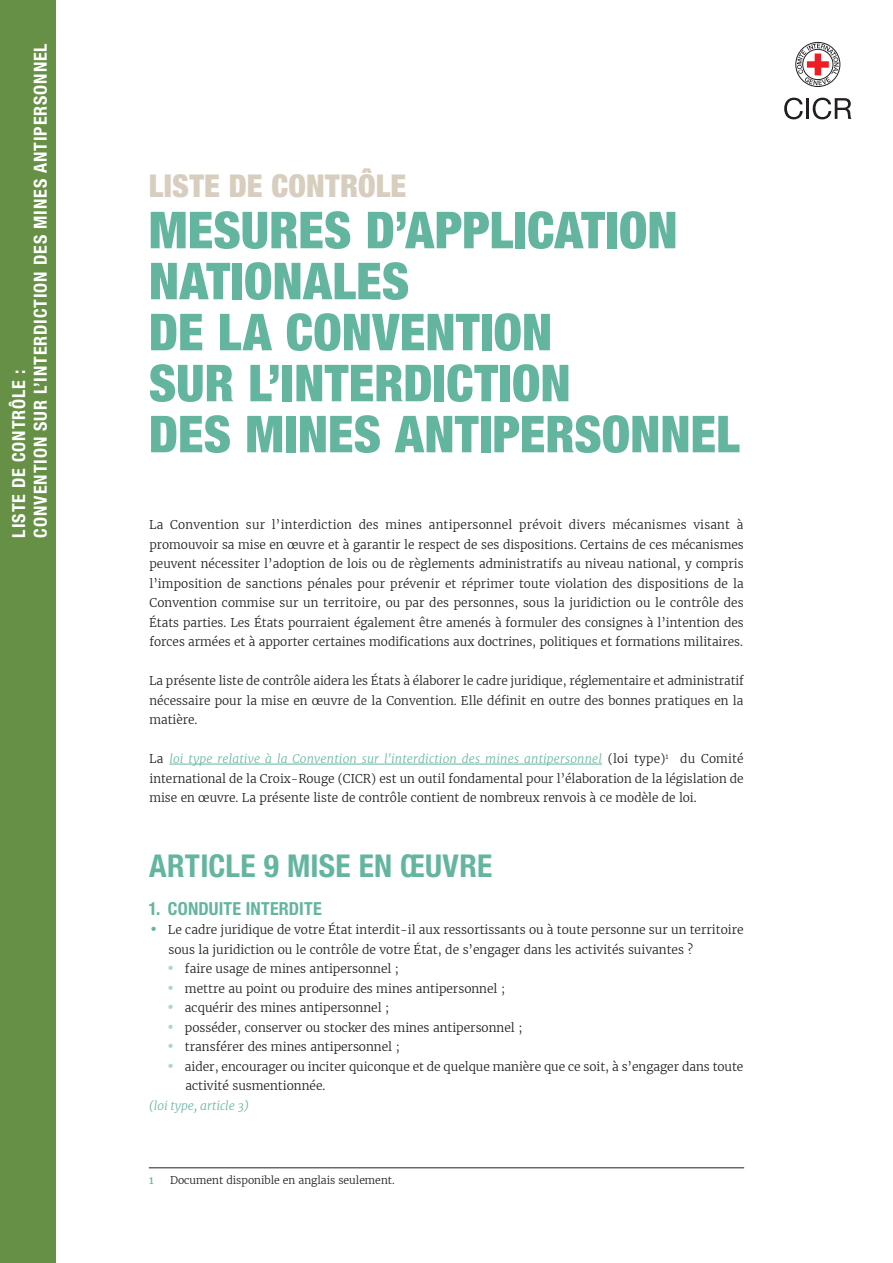
<style>
.page{position:relative;width:893px;height:1263px;background:#fff}
.page>*{position:absolute;margin:0;border:0;box-sizing:border-box;transform-origin:0 0}
.A4_Cover_title{font:900 condensed 51px/51px "Helvetica Neue LT Std";letter-spacing:.005em;color:#64b59f}
.A4_Title_2{font:700 condensed 31.5px "Helvetica Neue LT Std";letter-spacing:.005em;color:#64b59f}
.A4_Cover_title-2{font:900 condensed 31.5px "Helvetica Neue LT Std";letter-spacing:.005em;color:#d8cebf}
.A4_Category{font:700 condensed 18px "Helvetica Neue LT Std";letter-spacing:.05em;color:#fff}
.Subtitle_1{font:700 condensed 18px "Helvetica Neue LT Std";letter-spacing:.01em;color:#64b59f}
.Body_text{font:300 12px/19.5px "Merriweather";color:#231f20;text-align:justify}
.Body_text-2{font:italic 300 12px "Merriweather";color:#64b59f}
.Footnote{font:300 10.5px "Merriweather";color:#231f20}
.Footnote-2{font:10.5px "Merriweather";color:#64b59f}
.s1{font-style:italic;color:#64b59f}
.s2{font-weight:900;font-size:15px;color:#64b59f}
.s3{font-weight:900;font-size:15px;color:#afd6cb}
</style>
<div class="page">
<div style="left:796px;top:42px;width:44px;height:45px;background:#8f8d8e;border-radius:50%"></div>
<div style="left:795px;top:42px;width:45px;height:45px;border:1px solid #231f20;border-radius:50%"></div>
<svg style="left:797px;top:44px;width:42px;height:41px"></svg>
<svg style="left:784px;top:98px;width:19px;height:21px"></svg>
<hr style="left:806px;top:98px;width:3px;height:21px;background:#231f20">
<svg style="left:813px;top:98px;width:38px;height:21px"></svg>
<hr style="left:169px;top:764px;width:433px;height:1px;background:#64b59f">
<hr style="left:149px;top:1167px;width:595px;height:1px;background:#231f20">
<div style="left:0;top:0;width:55px;height:1263px;background:#669046"></div>
<p class="A4_Category" style="left:8px;top:537px;width:169px;rotate:-90deg">LISTE DE CONTRÔLE :</p>
<p class="A4_Category" style="left:29px;top:537px;width:496px;rotate:-90deg">CONVENTION SUR L’INTERDICTION DES MINES ANTIPERSONNEL</p>
<p class="A4_Cover_title-2" style="left:149px;top:167px;width:259px">LISTE DE CONTRÔLE</p>
<p class="A4_Cover_title" style="left:149px;top:204px;width:592px">MESURES D’APPLICATION<br>NATIONALES<br>DE LA CONVENTION<br>SUR L’INTERDICTION<br>DES MINES ANTIPERSONNEL</p>
<p class="Body_text" style="left:149px;top:515px;width:596px">La Convention sur l’interdiction des mines antipersonnel prévoit divers mécanismes visant à promouvoir sa mise en œuvre et à garantir le respect de ses dispositions. Certains de ces mécanismes peuvent nécessiter l’adoption de lois ou de règlements administratifs au niveau national, y compris l’imposition de sanctions pénales pour prévenir et réprimer toute violation des dispositions de la Convention commise sur un territoire, ou par des personnes, sous la juridiction ou le contrôle des États parties. Les États pourraient également être amenés à formuler des consignes à l’intention des forces armées et à apporter certaines modifications aux doctrines, politiques et formations militaires.</p>
<p class="Body_text" style="left:149px;top:671px;width:596px">La présente liste de contrôle aidera les États à élaborer le cadre juridique, réglementaire et administratif nécessaire pour la mise en œuvre de la Convention. Elle définit en outre des bonnes pratiques en la matière.</p>
<p class="Body_text" style="left:149px;top:749px;width:596px">La <span class="s1">loi type relative à la Convention sur l'interdiction des mines antipersonnel</span> (loi type)<sup>1</sup> du Comité international de la Croix-Rouge (CICR) est un outil fondamental pour l’élaboration de la législation de mise en œuvre. La présente liste de contrôle contient de nombreux renvois à ce modèle de loi.</p>
<p class="A4_Title_2" style="left:149px;top:847px;width:345px">ARTICLE 9 MISE EN ŒUVRE</p>
<p class="Subtitle_1" style="left:148px;top:897px;width:175px">1. CONDUITE INTERDITE</p>
<p class="Body_text" style="left:168px;top:920px;width:577px;text-indent:-18px"><span class="s2">•</span> Le cadre juridique de votre État interdit-il aux ressortissants ou à toute personne sur un territoire sous la juridiction ou le contrôle de votre État, de s’engager dans les activités suivantes ?</p>
<p class="Body_text" style="left:167px;top:959px;width:233px"><span class="s3">•</span> faire usage de mines antipersonnel ;</p>
<p class="Body_text" style="left:167px;top:978px;width:339px"><span class="s3">•</span> mettre au point ou produire des mines antipersonnel ;</p>
<p class="Body_text" style="left:167px;top:998px;width:223px"><span class="s3">•</span> acquérir des mines antipersonnel ;</p>
<p class="Body_text" style="left:167px;top:1017px;width:357px"><span class="s3">•</span> posséder, conserver ou stocker des mines antipersonnel ;</p>
<p class="Body_text" style="left:167px;top:1037px;width:234px"><span class="s3">•</span> transférer des mines antipersonnel ;</p>
<p class="Body_text" style="left:185px;top:1056px;width:560px;text-indent:-18px"><span class="s3">•</span> aider, encourager ou inciter quiconque et de quelque manière que ce soit, à s’engager dans toute activité susmentionnée.</p>
<p class="Body_text-2" style="left:149px;top:1097px;width:102px">(loi type, article 3)</p>
<p class="Footnote-2" style="left:149px;top:1173px;width:6px">1</p>
<p class="Footnote" style="left:170px;top:1173px;width:226px">Document disponible en anglais seulement.</p>
</div>
